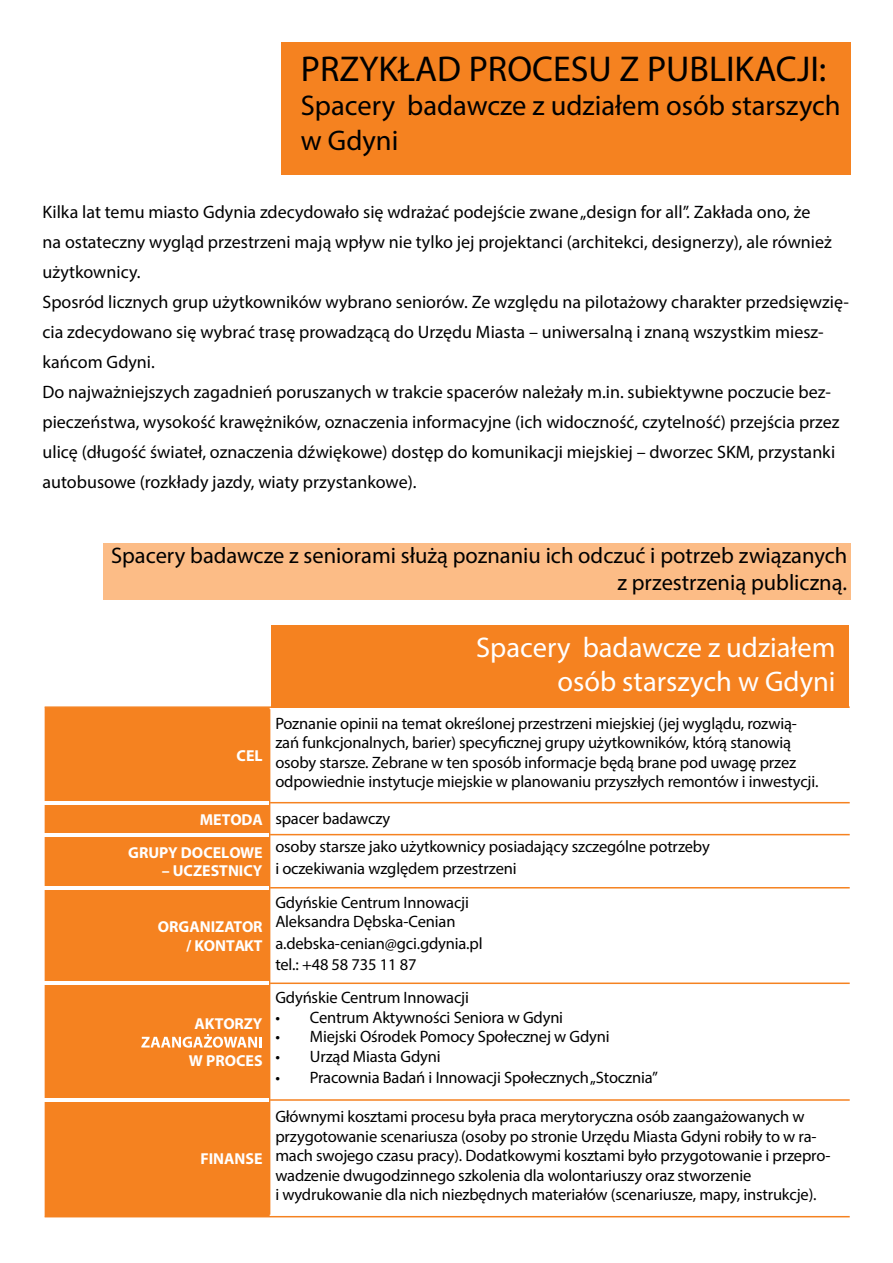
<style>
.page{position:relative;width:893px;height:1263px;background:#fff}
.page>*{position:absolute;margin:0;border:0;box-sizing:border-box;transform-origin:0 0}
.t1{font:36px "Myriad Pro";color:#000}
.t2{font:28.5px/34.2px "Myriad Pro";color:#000}
.t3{font:28.5px/34.2px "Myriad Pro";color:#fff;text-align:right}
.t4{font:22.5px/27px "Myriad Pro";color:#000;text-align:right}
.t5{font:18px/30px "Myriad Pro";color:#000}
.t6{font:16.5px/19.5px "Myriad Pro";letter-spacing:-.01em;color:#000}
.t7{font:700 15.9px/33.3px "Myriad Pro";color:#fff;text-align:right}
</style>
<div class="page">
<div style="left:103px;top:543px;width:747px;height:57px;background:#fcbc86"></div>
<div style="left:281px;top:43px;width:569px;height:132px;background:#f58220"></div>
<div style="left:272px;top:625px;width:577px;height:82px;background:#f58220"></div>
<div style="left:45px;top:708px;width:225px;height:508px;background:#f58220"></div>
<hr style="left:269px;top:709px;width:1px;height:94px;background:#f58220">
<hr style="left:269px;top:803px;width:1px;height:32px;background:#f58220">
<hr style="left:269px;top:835px;width:1px;height:53px;background:#f58220">
<hr style="left:269px;top:888px;width:1px;height:95px;background:#f58220">
<hr style="left:269px;top:983px;width:1px;height:117px;background:#f58220">
<hr style="left:269px;top:1100px;width:1px;height:115px;background:#f58220">
<hr style="left:45px;top:706px;width:225px;height:2px;background:#f58220">
<hr style="left:270px;top:706px;width:580px;height:2px;background:#f58220">
<hr style="left:270px;top:802px;width:580px;height:1px;background:#f58220">
<hr style="left:270px;top:834px;width:580px;height:1px;background:#f58220">
<hr style="left:270px;top:887px;width:580px;height:1px;background:#f58220">
<hr style="left:270px;top:982px;width:580px;height:2px;background:#f58220">
<hr style="left:270px;top:1099px;width:580px;height:2px;background:#f58220">
<hr style="left:45px;top:1216px;width:225px;height:1px;background:#f58220">
<hr style="left:270px;top:1216px;width:580px;height:1px;background:#f58220">
<hr style="left:45px;top:801px;width:224px;height:4px;background:#fff">
<hr style="left:45px;top:833px;width:224px;height:3px;background:#fff">
<hr style="left:45px;top:886px;width:224px;height:4px;background:#fff">
<hr style="left:45px;top:981px;width:224px;height:4px;background:#fff">
<hr style="left:45px;top:1098px;width:224px;height:3px;background:#fff">
<svg style="left:141px;top:1034px;width:121px;height:14px"></svg>
<h1 class="t1" style="left:301px;top:47px;width:527px">PRZYKŁAD PROCESU Z PUBLIKACJI:</h1>
<h2 class="t2" style="left:301px;top:88px;width:541px">Spacery badawcze z udziałem osób starszych w Gdyni</h2>
<p class="t5" style="left:43px;top:196px;width:808px">Kilka lat temu miasto Gdynia zdecydowało się wdrażać podejście zwane „design for all”. Zakłada ono, że<br>na ostateczny wygląd przestrzeni mają wpływ nie tylko jej projektanci (architekci, designerzy), ale również użytkownicy.<br>Sposród licznych grup użytkowników wybrano seniorów. Ze względu na pilotażowy charakter przedsięwzię&shy;cia zdecydowano się wybrać trasę prowadzącą do Urzędu Miasta – uniwersalną i znaną wszystkim miesz&shy;kańcom Gdyni.<br>Do najważniejszych zagadnień poruszanych w trakcie spacerów należały m.in. subiektywne poczucie bez&shy;pieczeństwa, wysokość krawężników, oznaczenia informacyjne (ich widoczność, czytelność) przejścia przez ulicę (długość świateł, oznaczenia dźwiękowe) dostęp do komunikacji miejskiej – dworzec SKM, przystanki autobusowe (rozkłady jazdy, wiaty przystankowe).</p>
<h3 class="t4" style="left:111px;top:542px;width:738px">Spacery badawcze z seniorami służą poznaniu ich odczuć i potrzeb związanych z przestrzenią publiczną.</h3>
<p class="t7" style="left:237px;top:738px;width:28px">CEL</p>
<p class="t7" style="left:128px;top:802px;width:136px">METODA<br>GRUPY DOCELOWE</p>
<p class="t7" style="left:162px;top:854px;width:102px">– UCZESTNICY</p>
<p class="t7" style="left:158px;top:917px;width:106px;line-height:18.3px">ORGANIZATOR / KONTAKT</p>
<p class="t7" style="left:194px;top:1007px;width:70px">AKTORZY</p>
<p class="t7" style="left:189px;top:1043px;width:75px">W PROCES</p>
<p class="t7" style="left:200px;top:1141px;width:64px">FINANSE</p>
<h2 class="t3" style="left:476px;top:629px;width:361px">Spacery badawcze z udziałem osób starszych w Gdyni</h2>
<p class="t6" style="left:275px;top:713px;width:545px">Poznanie opinii na temat określonej przestrzeni miejskiej (jej wyglądu, rozwią&shy;zań funkcjonalnych, barier) specyficznej grupy użytkowników, którą stanowią osoby starsze. Zebrane w ten sposób informacje będą brane pod uwagę przez odpowiednie instytucje miejskie w planowaniu przyszłych remontów i inwestycji.</p>
<p class="t6" style="left:275px;top:808px;width:117px">spacer badawczy</p>
<p class="t6" style="left:275px;top:836px;width:436px;line-height:21.6px">osoby starsze jako użytkownicy posiadający szczególne potrzeby i oczekiwania względem przestrzeni</p>
<p class="t6" style="left:275px;top:892px;width:195px">Gdyńskie Centrum Innowacji<br>Aleksandra Dębska-Cenian</p>
<p class="t6" style="left:275px;top:932px;width:209px;line-height:21.6px">a.debska-cenian@gci.gdynia.pl tel.: +48 58 735 11 87</p>
<p class="t6" style="left:275px;top:988px;width:195px">Gdyńskie Centrum Innowacji</p>
<p class="t6" style="left:275px;top:1007px;width:289px">• Centrum Aktywności Seniora w Gdyni</p>
<p class="t6" style="left:275px;top:1027px;width:336px">• Miejski Ośrodek Pomocy Społecznej w Gdyni</p>
<p class="t6" style="left:275px;top:1046px;width:167px">• Urząd Miasta Gdyni</p>
<p class="t6" style="left:275px;top:1068px;width:384px">• Pracownia Badań i Innowacji Społecznych „Stocznia”</p>
<p class="t6" style="left:275px;top:1107px;width:557px">Głównymi kosztami procesu była praca merytoryczna osób zaangażowanych w przygotowanie scenariusza (osoby po stronie Urzędu Miasta Gdyni robiły to w ra&shy;mach swojego czasu pracy). Dodatkowymi kosztami było przygotowanie i przepro&shy;wadzenie dwugodzinnego szkolenia dla wolontariuszy oraz stworzenie<br>i wydrukowanie dla nich niezbędnych materiałów (scenariusze, mapy, instrukcje).</p>
</div>
